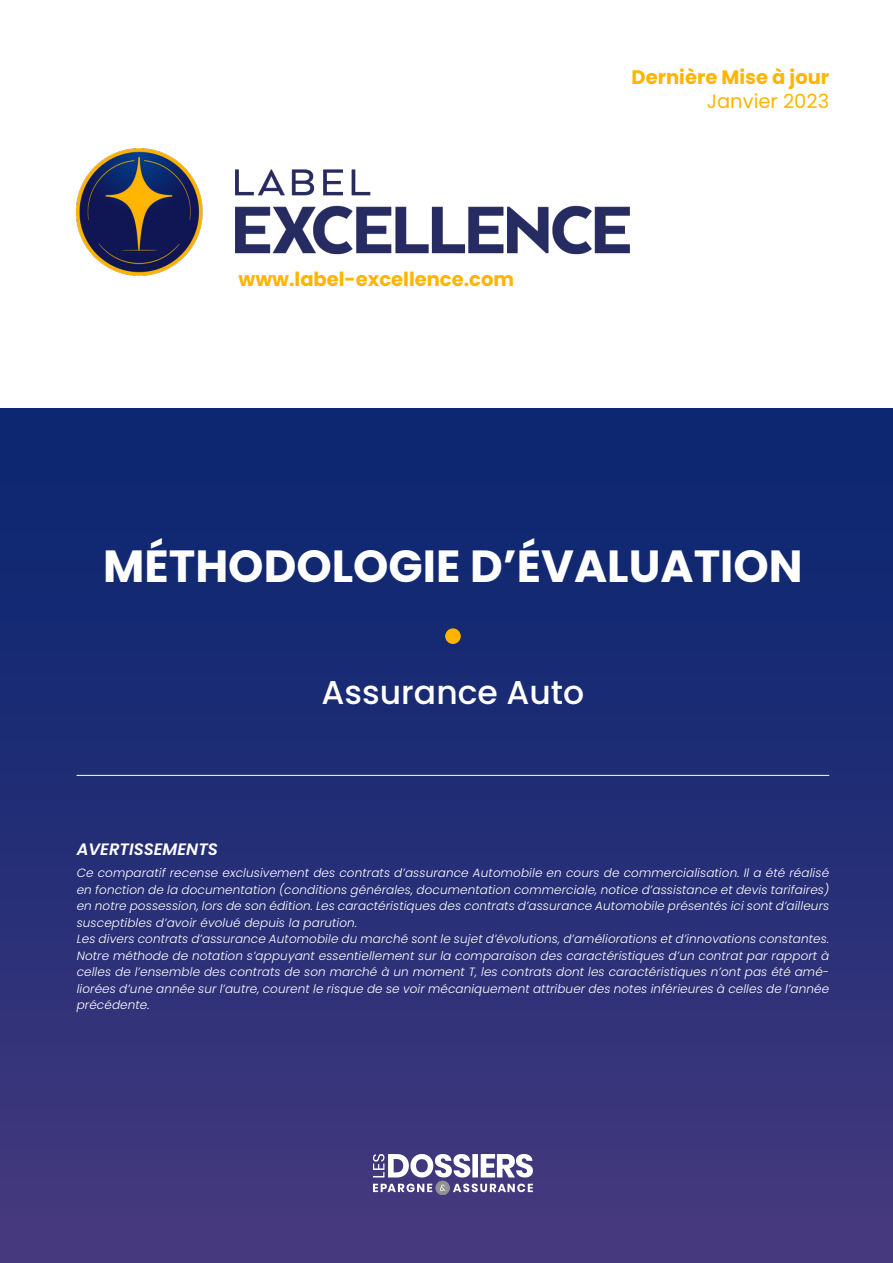
<style>
.page{position:relative;width:893px;height:1263px;background:#fff}
.page>*{position:absolute;margin:0;border:0;box-sizing:border-box;transform-origin:0 0}
.t1{font:700 45px "Poppins";color:#fff}
.t2{font:500 33px "Poppins";color:#fff}
.t3{font:700 19.5px "Poppins";color:#ffb500}
.t4{font:19.5px "Poppins";color:#ffb500}
.t5{font:italic 600 16.5px "Poppins";color:#fff}
.t6{font:italic 300 12px/16.5px "Poppins";letter-spacing:.01em;color:#fff}
</style>
<div class="page">
<div style="left:0;top:409px;width:893px;height:854px;background:linear-gradient(to bottom,#07256f,#45397e)"></div>
<div style="left:445px;top:628px;width:16px;height:16px;background:#ffb500;border-radius:50%"></div>
<hr style="left:77px;top:775px;width:752px;height:1px;background:#fff">
<img style="left:374px;top:1154px;width:158px;height:41px">
<img style="left:77px;top:149px;width:552px;height:127px">
<h3 class="t3" style="left:238px;top:268px;width:277px">www.label-excellence.com</h3>
<h3 class="t3" style="left:632px;top:66px;width:199px">Dernière Mise à jour</h3>
<h3 class="t4" style="left:707px;top:90px;width:124px">Janvier 2023</h3>
<h1 class="t1" style="left:103px;top:540px;width:701px">MÉTHODOLOGIE D’ÉVALUATION</h1>
<h2 class="t2" style="left:322px;top:673px;width:264px">Assurance Auto</h2>
<h3 class="t5" style="left:77px;top:839px;width:143px">AVERTISSEMENTS</h3>
<p class="t6" style="left:77px;top:865px;width:754px">Ce comparatif recense exclusivement des contrats d’assurance Automobile en cours de commercialisation. Il a été réalisé en fonction de la documentation (conditions générales, documentation commerciale, notice d’assistance et devis tarifaires) en notre possession, lors de son édition. Les caractéristiques des contrats d’assurance Automobile présentés ici sont d’ailleurs susceptibles d’avoir évolué depuis la parution.<br>Les divers contrats d’assurance Automobile du marché sont le sujet d’évolutions, d’améliorations et d’innovations constantes.<br>Notre méthode de notation s’appuyant essentiellement sur la comparaison des caractéristiques d’un contrat par rapport à celles de l’ensemble des contrats de son marché à un moment T, les contrats dont les caractéristiques n’ont pas été amé&shy;liorées d’une année sur l’autre, courent le risque de se voir mécaniquement attribuer des notes inférieures à celles de l’année précédente.</p>
</div>
